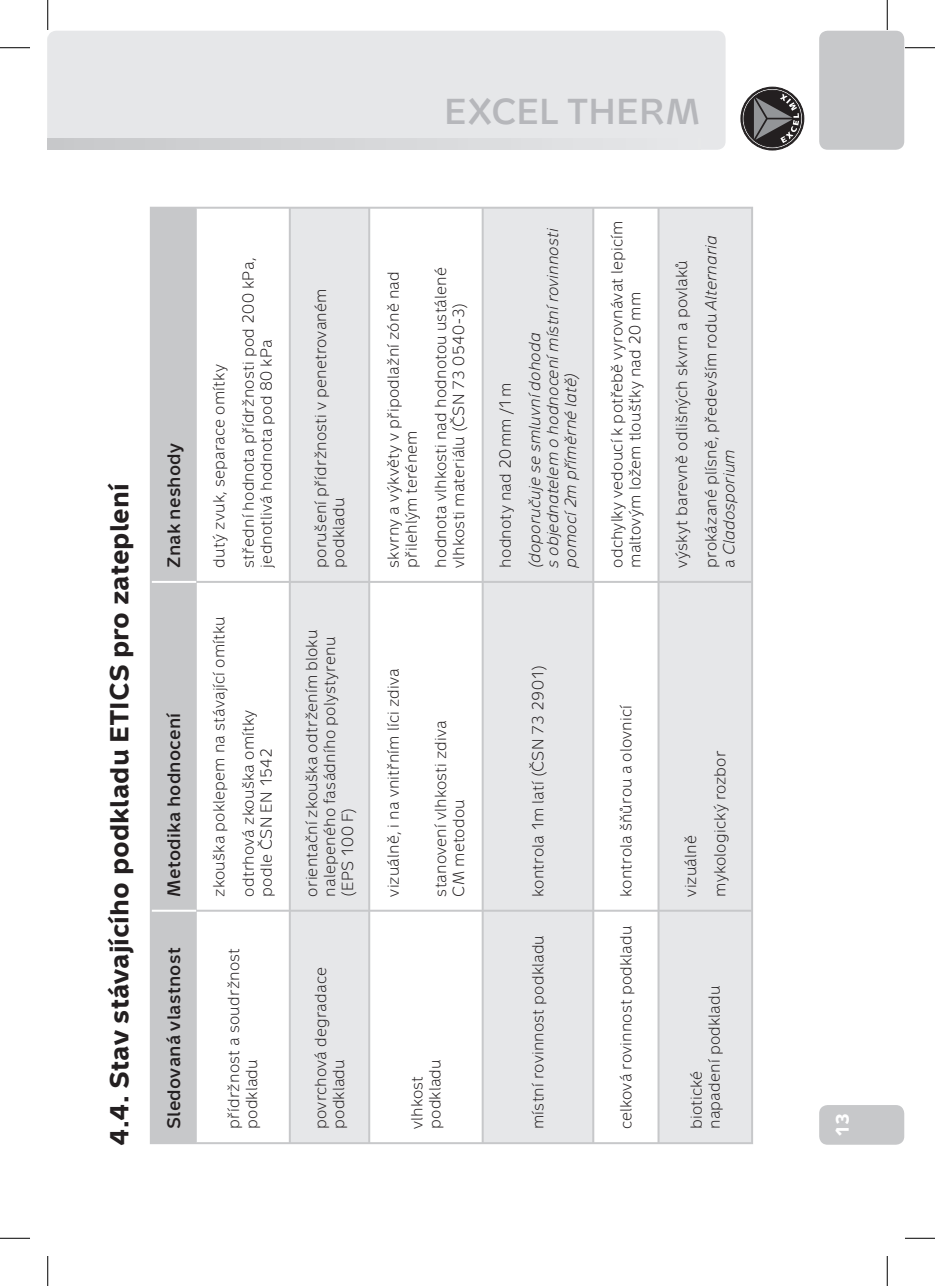
<style>
.page{position:relative;width:935px;height:1286px;background:#fff}
.page>*{position:absolute;margin:0;border:0;box-sizing:border-box;transform-origin:0 0}
.t1{font:700 36px "Metron Light Pro";letter-spacing:.01em;color:#b6b7bb}
.t2{font:700 26px "Metron Text Pro";letter-spacing:.005em;color:#231f20}
.t3{font:700 18px "Metron Light Pro";letter-spacing:.015em;color:#231f20}
.t4{font:700 18px "Metron Text Pro";color:#fff}
.t5{font:16px/18px "Metron Light Pro";letter-spacing:.015em;color:#231f20}
.t6{font:italic 16px/18px "Metron Light Pro";letter-spacing:.01em;color:#231f20}
.s1{font-style:italic}
.s2{font-style:normal}
</style>
<div class="page">
<svg style="left:740px;top:87px;width:63px;height:63px"></svg>
<div style="left:48px;top:31px;width:677px;height:119px;background:#e6e7e9;border-radius:9px"></div>
<svg style="left:48px;top:138px;width:420px;height:12px"></svg>
<div style="left:819px;top:31px;width:85px;height:119px;background:#c7c8ca;border-radius:9px"></div>
<div style="left:819px;top:1105px;width:85px;height:40px;background:#c7c8ca;border-radius:9px"></div>
<div style="left:152px;top:209px;width:44px;height:933px;background:#c7c8ca"></div>
<svg style="left:291px;top:209px;width:460px;height:933px;fill:#e6e7e9"></svg>
<hr style="left:150px;top:911px;width:2px;height:233px;background:#c7c8ca">
<hr style="left:152px;top:1142px;width:44px;height:2px;background:#c7c8ca">
<hr style="left:150px;top:207px;width:2px;height:704px;background:#c7c8ca">
<hr style="left:152px;top:207px;width:44px;height:2px;background:#c7c8ca">
<hr style="left:196px;top:1142px;width:93px;height:2px;background:#c7c8ca">
<hr style="left:196px;top:910px;width:93px;height:2px;background:#c7c8ca">
<hr style="left:196px;top:581px;width:93px;height:2px;background:#c7c8ca">
<hr style="left:196px;top:207px;width:93px;height:2px;background:#c7c8ca">
<hr style="left:289px;top:911px;width:2px;height:233px;background:#c7c8ca">
<hr style="left:291px;top:1142px;width:77px;height:2px;background:#c7c8ca">
<hr style="left:289px;top:582px;width:2px;height:329px;background:#c7c8ca">
<hr style="left:291px;top:910px;width:77px;height:2px;background:#c7c8ca">
<hr style="left:289px;top:207px;width:2px;height:375px;background:#c7c8ca">
<hr style="left:291px;top:581px;width:77px;height:2px;background:#c7c8ca">
<hr style="left:291px;top:207px;width:77px;height:2px;background:#c7c8ca">
<hr style="left:368px;top:911px;width:2px;height:233px;background:#c7c8ca">
<hr style="left:370px;top:1142px;width:111px;height:2px;background:#c7c8ca">
<hr style="left:368px;top:582px;width:2px;height:329px;background:#c7c8ca">
<hr style="left:370px;top:910px;width:111px;height:2px;background:#c7c8ca">
<hr style="left:368px;top:207px;width:2px;height:375px;background:#c7c8ca">
<hr style="left:370px;top:581px;width:111px;height:2px;background:#c7c8ca">
<hr style="left:370px;top:207px;width:111px;height:2px;background:#c7c8ca">
<hr style="left:481px;top:911px;width:2px;height:233px;background:#c7c8ca">
<hr style="left:483px;top:1142px;width:109px;height:2px;background:#c7c8ca">
<hr style="left:481px;top:582px;width:2px;height:329px;background:#c7c8ca">
<hr style="left:483px;top:910px;width:109px;height:2px;background:#c7c8ca">
<hr style="left:481px;top:207px;width:2px;height:375px;background:#c7c8ca">
<hr style="left:483px;top:581px;width:109px;height:2px;background:#c7c8ca">
<hr style="left:483px;top:207px;width:109px;height:2px;background:#c7c8ca">
<hr style="left:592px;top:911px;width:2px;height:233px;background:#c7c8ca">
<hr style="left:594px;top:1142px;width:63px;height:2px;background:#c7c8ca">
<hr style="left:592px;top:582px;width:2px;height:329px;background:#c7c8ca">
<hr style="left:594px;top:910px;width:63px;height:2px;background:#c7c8ca">
<hr style="left:592px;top:207px;width:2px;height:375px;background:#c7c8ca">
<hr style="left:594px;top:581px;width:63px;height:2px;background:#c7c8ca">
<hr style="left:594px;top:207px;width:63px;height:2px;background:#c7c8ca">
<hr style="left:657px;top:911px;width:2px;height:233px;background:#c7c8ca">
<hr style="left:659px;top:1142px;width:92px;height:2px;background:#c7c8ca">
<hr style="left:657px;top:582px;width:2px;height:329px;background:#c7c8ca">
<hr style="left:659px;top:910px;width:92px;height:2px;background:#c7c8ca">
<hr style="left:657px;top:207px;width:2px;height:375px;background:#c7c8ca">
<hr style="left:659px;top:581px;width:92px;height:2px;background:#c7c8ca">
<hr style="left:659px;top:207px;width:92px;height:2px;background:#c7c8ca">
<hr style="left:751px;top:582px;width:2px;height:562px;background:#c7c8ca">
<hr style="left:751px;top:207px;width:2px;height:375px;background:#c7c8ca">
<hr style="left:196px;top:582px;width:1px;height:560px;background:#c7c8ca">
<hr style="left:196px;top:209px;width:1px;height:373px;background:#c7c8ca">
<hr style="left:152px;top:910px;width:44px;height:2px;background:#fff">
<hr style="left:152px;top:581px;width:44px;height:2px;background:#fff">
<hr style="left:0;top:47px;width:30px;height:1px;background:#000">
<hr style="left:904px;top:47px;width:30px;height:1px;background:#000">
<hr style="left:0;top:1238px;width:30px;height:1px;background:#000">
<hr style="left:904px;top:1238px;width:30px;height:1px;background:#000">
<hr style="left:47px;top:0;width:1px;height:30px;background:#000">
<hr style="left:47px;top:1256px;width:1px;height:30px;background:#000">
<hr style="left:886px;top:0;width:1px;height:30px;background:#000">
<hr style="left:886px;top:1256px;width:1px;height:30px;background:#000">
<h1 class="t1" style="left:444px;top:98px;width:257px">EXCEL THERM</h1>
<h2 class="t2" style="left:110px;top:1146px;width:664px;rotate:-90deg">4.4. Stav stávajícího podkladu ETICS pro zateplení</h2>
<p class="t3" style="left:167px;top:568px;width:126px;rotate:-90deg">Znak neshody</p>
<p class="t3" style="left:167px;top:897px;width:185px;rotate:-90deg">Metodika hodnocení</p>
<p class="t3" style="left:167px;top:1129px;width:183px;rotate:-90deg">Sledovaná vlastnost</p>
<p class="t5" style="left:205px;top:568px;width:311px;line-height:29.4px;rotate:-90deg">dutý zvuk, separace omítky<br>střední hodnota přídržnosti pod 200 kPa,</p>
<p class="t5" style="left:258px;top:568px;width:230px;rotate:-90deg">jednotlivá hodnota pod 80 kPa</p>
<p class="t5" style="left:205px;top:897px;width:282px;line-height:29.4px;rotate:-90deg">zkouška poklepem na stávající omítku odtrhová zkouška omítky</p>
<p class="t5" style="left:258px;top:897px;width:150px;rotate:-90deg">podle ČSN EN 1542</p>
<p class="t5" style="left:226px;top:1129px;width:182px;rotate:-90deg">přídržnost a soudržnost podkladu</p>
<p class="t5" style="left:313px;top:568px;width:281px;rotate:-90deg">porušení přídržnosti v penetrovaném podkladu</p>
<p class="t5" style="left:304px;top:897px;width:268px;rotate:-90deg">orientační zkouška odtržením bloku nalepeného fasádního polystyrenu (EPS 100 F)</p>
<p class="t5" style="left:313px;top:1129px;width:163px;rotate:-90deg">povrchová degradace podkladu</p>
<p class="t5" style="left:385px;top:568px;width:298px;rotate:-90deg">skvrny a výkvěty v připodlažní zóně nad přilehlým terénem</p>
<p class="t5" style="left:433px;top:568px;width:302px;rotate:-90deg">hodnota vlhkosti nad hodnotou ustálené vlhkosti materiálu (ČSN 73 0540-3)</p>
<p class="t5" style="left:385px;top:897px;width:230px;rotate:-90deg">vizuálně, i na vnitřním líci zdiva</p>
<p class="t5" style="left:433px;top:897px;width:178px;rotate:-90deg">stanovení vlhkosti zdiva<br>CM metodou</p>
<p class="t5" style="left:409px;top:1129px;width:71px;rotate:-90deg">vlhkost podkladu</p>
<p class="t5" style="left:497px;top:568px;width:187px;rotate:-90deg">hodnoty nad 20 mm /1 m</p>
<p class="t6" style="left:527px;top:568px;width:341px;rotate:-90deg">(doporučuje se smluvní dohoda<br>s objednatelem o hodnocení místní rovinnosti pomocí 2m příměrné latě)</p>
<p class="t5" style="left:609px;top:568px;width:348px;rotate:-90deg">odchylky vedoucí k potřebě vyrovnávat lepicím maltovým ložem tloušťky nad 20 mm</p>
<p class="t5" style="left:530px;top:897px;width:233px;rotate:-90deg">kontrola 1m latí (ČSN 73 2901)</p>
<p class="t5" style="left:530px;top:1129px;width:195px;rotate:-90deg">místní rovinnost podkladu</p>
<p class="t5" style="left:618px;top:896px;width:193px;rotate:-90deg">kontrola šňůrou a olovnicí</p>
<p class="t5" style="left:618px;top:1129px;width:205px;rotate:-90deg">celková rovinnost podkladu</p>
<p class="t5" style="left:668px;top:568px;width:334px;line-height:29.4px;rotate:-90deg">výskyt barevně odlišných skvrn a povlaků prokázané plísně, především rodu <span class="s1">Alternaria</span></p>
<p class="t6" style="left:721px;top:568px;width:120px;rotate:-90deg"><span class="s2">a</span> Cladosporium</p>
<p class="t5" style="left:677px;top:897px;width:147px;line-height:29.4px;rotate:-90deg">vizuálně mykologický rozbor</p>
<p class="t5" style="left:688px;top:1129px;width:145px;rotate:-90deg">biotické<br>napadení podkladu</p>
<p class="t4" style="left:835px;top:1137px;width:25px;rotate:-90deg">13</p>
</div>
